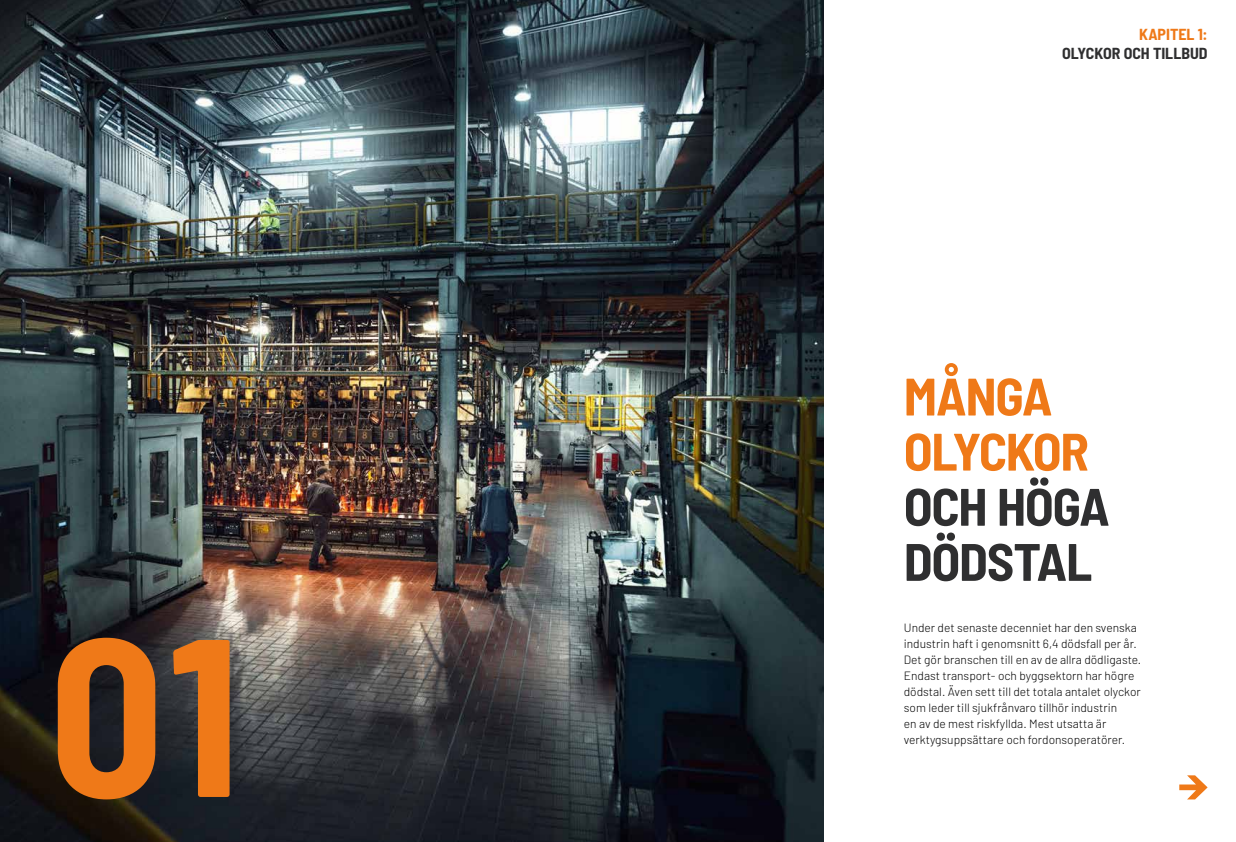
<style>
.page{position:relative;width:1236px;height:842px;background:#fff}
.page>*{position:absolute;margin:0;border:0;box-sizing:border-box;transform-origin:0 0}
.t1{font:700 semi-condensed 224.3px "Barlow";color:#ef7918}
.t2{font:700 semi-condensed 52.6px/55.1px "Barlow";letter-spacing:-.02em;color:#2f2f30}
.t3{font:700 semi-condensed 52.6px/55.1px "Barlow";letter-spacing:-.025em;color:#ef7918}
.t4{font:700 semi-condensed 16px "Barlow";color:#2f2f30}
.t5{font:700 semi-condensed 16px "Barlow";color:#ef7918}
.t6{font:300 12px/16px "Barlow";color:#000}
</style>
<div class="page">
<img style="left:0;top:0;width:824px;height:842px">
<svg style="left:1179px;top:775px;width:29px;height:24px"></svg>
<h1 class="t1" style="left:49px;top:553px;width:192px">01</h1>
<h3 class="t5" style="left:1139px;top:22px;width:70px">KAPITEL 1:</h3>
<h3 class="t4" style="left:1062px;top:41px;width:147px">OLYCKOR OCH TILLBUD</h3>
<h2 class="t3" style="left:904px;top:366px;width:187px">MÅNGA<br>OLYCKOR</h2>
<h2 class="t2" style="left:904px;top:476px;width:207px">OCH HÖGA<br>DÖDSTAL</h2>
<p class="t6" style="left:904px;top:619px;width:239px">Under det senaste decenniet har den svenska industrin haft i genomsnitt 6,4 dödsfall per år.<br>Det gör branschen till en av de allra dödligaste.<br>Endast transport- och byggsektorn har högre dödstal. Även sett till det totala antalet olyckor som leder till sjukfrånvaro tillhör industrin<br>en av de mest riskfyllda. Mest utsatta är verktygsuppsättare och fordonsoperatörer.</p>
</div>
